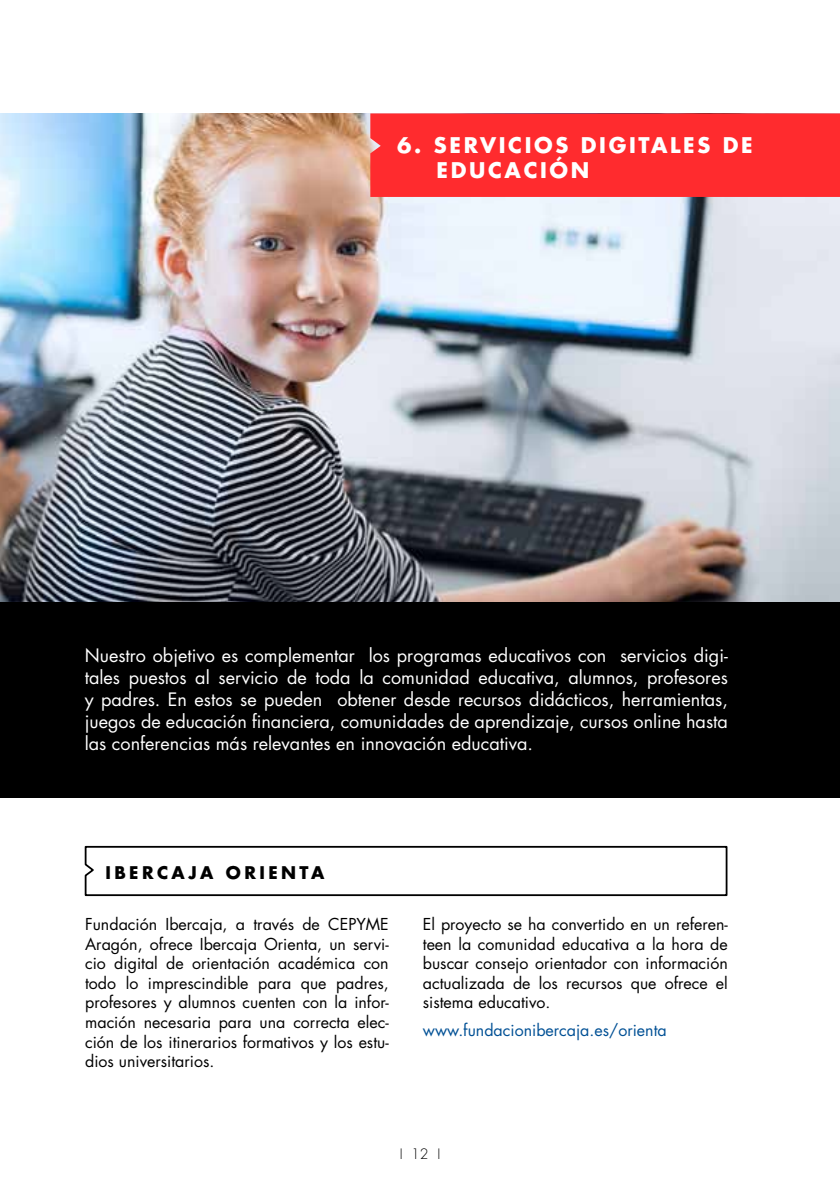
<style>
.page{position:relative;width:840px;height:1191px;background:#fff}
.page>*{position:absolute;margin:0;border:0;box-sizing:border-box;transform-origin:0 0}
.t1{font:700 21px/25.2px "Futura Std";letter-spacing:.125em;color:#fff}
.t2{font:18px/22px "Futura Std";color:#fff;text-align:justify}
.t3{font:700 17px "Futura Std";letter-spacing:.2em;color:#000}
.t4{font:16px/19.6px "Futura Std";color:#000;text-align:justify}
.t5{font:16px "Futura Std";color:#005095}
.t6{font:300 14px "Futura Std";color:#000}
</style>
<div class="page">
<div style="left:0;top:601px;width:839px;height:196px;background:#000"></div>
<img style="left:0;top:113px;width:839px;height:488px">
<div style="left:370px;top:113px;width:469px;height:84px;background:#ff2b2e"></div>
<svg style="left:84px;top:845px;width:644px;height:52px"></svg>
<h1 class="t1" style="left:436px;top:132px;width:317px;text-indent:-39px">6. SERVICIOS DIGITALES DE<br>EDUCACIÓN</h1>
<p class="t2" style="left:85px;top:644px;width:644px">Nuestro objetivo es complementar los programas educativos con servicios digi&shy;tales puestos al servicio de toda la comunidad educativa, alumnos, profesores y padres. En estos se pueden obtener desde recursos didácticos, herramientas, juegos de educación financiera, comunidades de aprendizaje, cursos online hasta las conferencias más relevantes en innovación educativa.</p>
<p class="t3" style="left:105px;top:861px;width:220px">IBERCAJA ORIENTA</p>
<p class="t4" style="left:85px;top:914px;width:305px">Fundación Ibercaja, a través de CEPYME Aragón, ofrece Ibercaja Orienta, un servi&shy;cio digital de orientación académica con todo lo imprescindible para que padres, profesores y alumnos cuenten con la infor&shy;mación necesaria para una correcta elec&shy;ción de los itinerarios formativos y los estu&shy;dios universitarios.</p>
<p class="t4" style="left:422px;top:914px;width:306px">El proyecto se ha convertido en un referen&shy;teen la comunidad educativa a la hora de buscar consejo orientador con información actualizada de los recursos que ofrece el sistema educativo.</p>
<p class="t5" style="left:422px;top:1020px;width:245px">www.fundacionibercaja.es/orienta</p>
<p class="t6" style="left:399px;top:1145px;width:42px">I 12 I</p>
</div>
